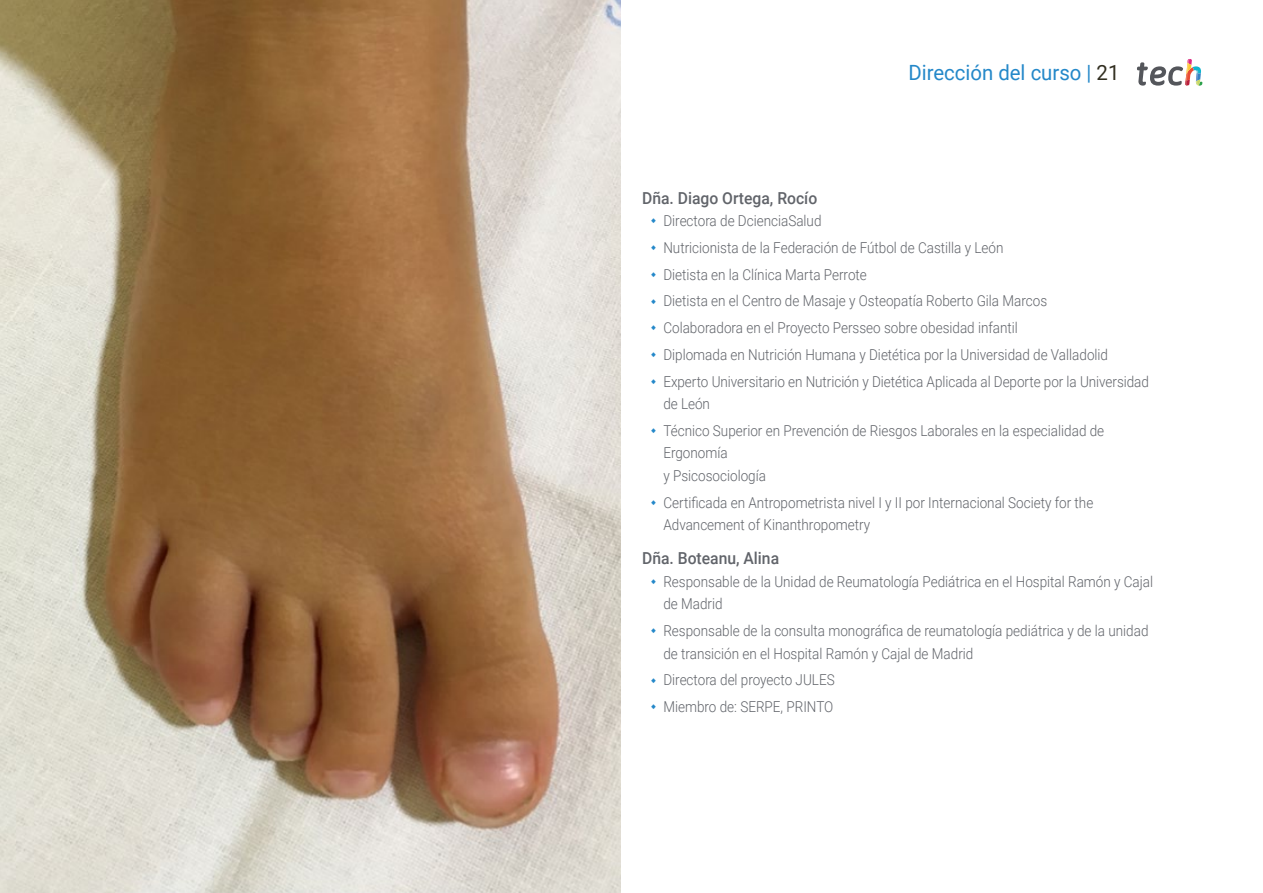
<style>
.page{position:relative;width:1263px;height:893px;background:#fff}
.page>*{position:absolute;margin:0;border:0;box-sizing:border-box;transform-origin:0 0}
.t1{font:21px "Roboto";color:#2488c9}
.t2{font:500 16.5px "Roboto";color:#61646a;scale:.95 1}
.t3{font:300 15px/26.7px "Roboto";color:#61646a;scale:.9 1}
.s1{color:#312e20}
</style>
<div class="page">
<svg style="left:1137px;top:59px;width:65px;height:27px"></svg>
<img style="left:0;top:0;width:621px;height:893px">
<h1 class="t1" style="left:908px;top:57px;width:213px">Dirección del curso | <span class="s1">21</span></h1>
<p class="t2" style="left:642px;top:186px;width:186px">Dña. Diago Ortega, Rocío</p>
<p class="t3" style="left:663px;top:207px;width:541px">Directora de DcienciaSalud<br>Nutricionista de la Federación de Fútbol de Castilla y León<br>Dietista en la Clínica Marta Perrote<br>Dietista en el Centro de Masaje y Osteopatía Roberto Gila Marcos<br>Colaboradora en el Proyecto Persseo sobre obesidad infantil<br>Diplomada en Nutrición Humana y Dietética por la Universidad de Valladolid Experto Universitario en Nutrición y Dietética Aplicada al Deporte por la Universidad</p>
<p class="t3" style="left:663px;top:390px;width:491px">de León<br>Técnico Superior en Prevención de Riesgos Laborales en la especialidad de</p>
<p class="t3" style="left:663px;top:441px;width:116px;line-height:22.5px">Ergonomía<br>y Psicosociología</p>
<p class="t3" style="left:663px;top:490px;width:479px;line-height:22.5px">Certificada en Antropometrista nivel I y II por Internacional Society for the<br>Advancement of Kinanthropometry</p>
<p class="t2" style="left:642px;top:547px;width:146px">Dña. Boteanu, Alina</p>
<p class="t3" style="left:663px;top:570px;width:546px;line-height:22.5px">Responsable de la Unidad de Reumatología Pediátrica en el Hospital Ramón y Cajal de Madrid</p>
<p class="t3" style="left:663px;top:619px;width:540px;line-height:22.5px">Responsable de la consulta monográfica de reumatología pediátrica y de la unidad de transición en el Hospital Ramón y Cajal de Madrid</p>
<p class="t3" style="left:663px;top:666px;width:192px">Directora del proyecto JULES<br>Miembro de: SERPE, PRINTO</p>
</div>
